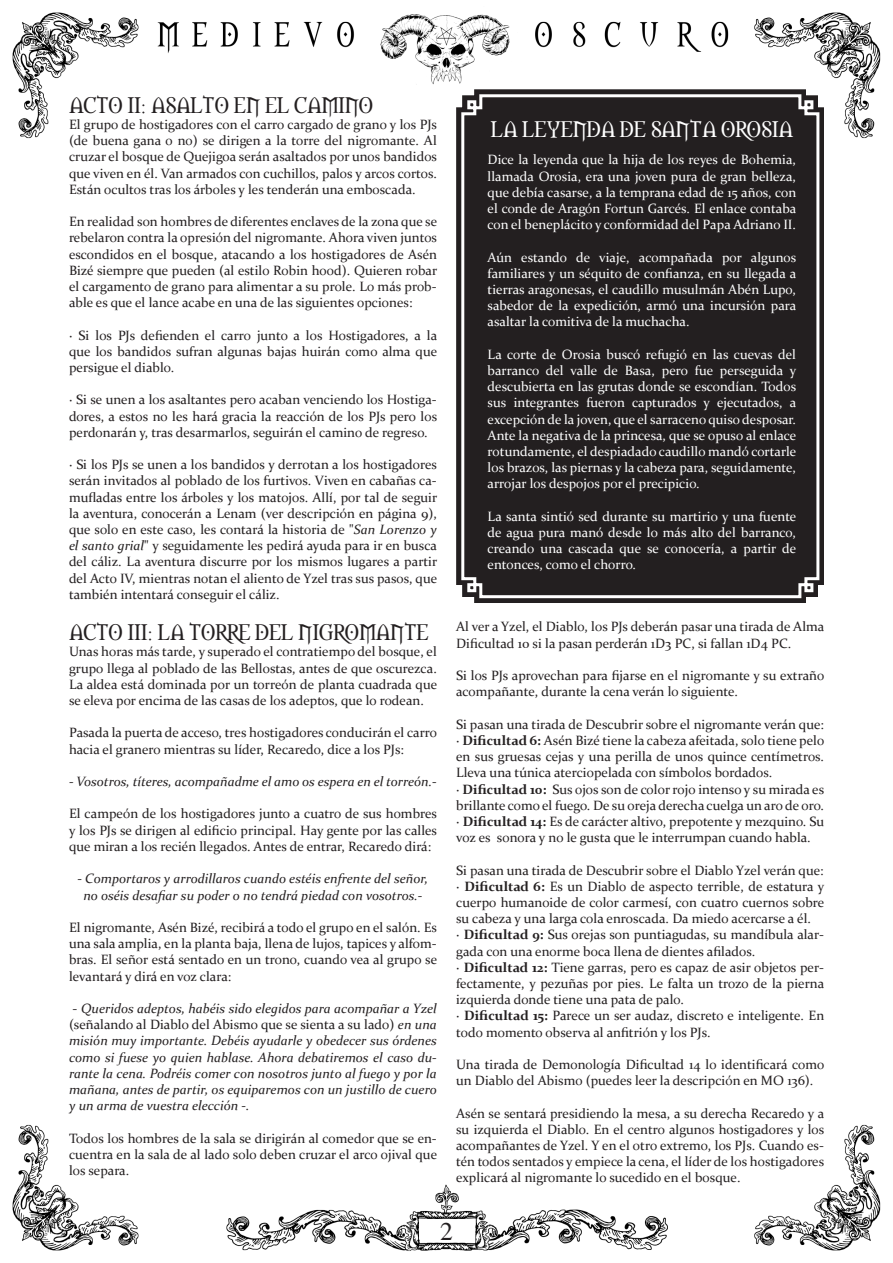
<style>
.page{position:relative;width:893px;height:1263px;background:#fff}
.page>*{position:absolute;margin:0;border:0;box-sizing:border-box;transform-origin:0 0}
.t1{font:27px "Morpheus";color:#231f20}
.t2{font:21px "Morpheus";color:#231f20}
.t3{font:21px "Morpheus";color:#fff}
.t4{font:13.5px/16.2px "Constantia";color:#231f20;text-align:justify}
.t5{font:13.5px/16.2px "Constantia";color:#fff;text-align:justify}
.t6{font:italic 13.5px/16.2px "Constantia";color:#231f20;text-align:center}
.s1{font-style:italic}
.s2{font-style:normal}
.s3{font-weight:700}
</style>
<div class="page">
<img style="left:12px;top:12px;width:869px;height:1239px">
<svg style="left:452px;top:86px;width:376px;height:521px"></svg>
<div style="left:460px;top:93px;width:361px;height:507px;background:#231f20"></div>
<p class="t2" style="left:69px;top:89px;width:306px">ACTO II: ASALTO EN EL CAMINO</p>
<p class="t4" style="left:69px;top:116px;width:370px">El grupo de hostigadores con el carro cargado de grano y los PJs (de buena gana o no) se dirigen a la torre del nigromante. Al cruzar el bosque de Quejigoa serán asaltados por unos bandidos que viven en él. Van armados con cuchillos, palos y arcos cortos.<br>Están ocultos tras los árboles y les tenderán una emboscada.</p>
<p class="t4" style="left:69px;top:213px;width:370px">En realidad son hombres de diferentes enclaves de la zona que se rebelaron contra la opresión del nigromante. Ahora viven juntos escondidos en el bosque, atacando a los hostigadores de Asén Bizé siempre que pueden (al estilo Robin hood). Quieren robar el cargamento de grano para alimentar a su prole. Lo más prob&shy;able es que el lance acabe en una de las siguientes opciones:</p>
<p class="t4" style="left:69px;top:326px;width:370px">· Si los PJs defienden el carro junto a los Hostigadores, a la que los bandidos sufran algunas bajas huirán como alma que</p>
<p class="t4" style="left:69px;top:359px;width:107px">persigue el diablo.</p>
<p class="t4" style="left:69px;top:391px;width:370px">· Si se unen a los asaltantes pero acaban venciendo los Hostiga&shy;dores, a estos no les hará gracia la reacción de los PJs pero los perdonarán y, tras desarmarlos, seguirán el camino de regreso.</p>
<p class="t4" style="left:69px;top:456px;width:370px">· Si los PJs se unen a los bandidos y derrotan a los hostigadores serán invitados al poblado de los furtivos. Viven en cabañas ca&shy;mufladas entre los árboles y los matojos. Allí, por tal de seguir la aventura, conocerán a Lenam (ver descripción en página 9), que solo en este caso, les contará la historia de "<span class="s1">San Lorenzo y el santo grial</span>" y seguidamente les pedirá ayuda para ir en busca del cáliz. La aventura discurre por los mismos lugares a partir del Acto IV, mientras notan el aliento de Yzel tras sus pasos, que también intentará conseguir el cáliz.</p>
<p class="t2" style="left:69px;top:617px;width:361px">ACTO III: LA TORRE DEL NIGROMANTE</p>
<p class="t4" style="left:69px;top:643px;width:370px">Unas horas más tarde, y superado el contratiempo del bosque, el grupo llega al poblado de las Bellostas, antes de que oscurezca.<br>La aldea está dominada por un torreón de planta cuadrada que se eleva por encima de las casas de los adeptos, que lo rodean.</p>
<p class="t4" style="left:69px;top:724px;width:370px">Pasada la puerta de acceso, tres hostigadores conducirán el carro hacia el granero mientras su líder, Recaredo, dice a los PJs:</p>
<p class="t6" style="left:69px;top:773px;width:369px">- Vosotros, títeres, acompañadme el amo os espera en el torreón.-</p>
<p class="t4" style="left:69px;top:805px;width:370px">El campeón de los hostigadores junto a cuatro de sus hombres y los PJs se dirigen al edificio principal. Hay gente por las calles que miran a los recién llegados. Antes de entrar, Recaredo dirá:</p>
<p class="t6" style="left:78px;top:870px;width:352px">- Comportaros y arrodillaros cuando estéis enfrente del señor, no oséis desafiar su poder o no tendrá piedad con vosotros.-</p>
<p class="t4" style="left:69px;top:918px;width:370px">El nigromante, Asén Bizé, recibirá a todo el grupo en el salón. Es una sala amplia, en la planta baja, llena de lujos, tapices y alfom&shy;bras. El señor está sentado en un trono, cuando vea al grupo se levantará y dirá en voz clara:</p>
<p class="t6" style="left:69px;top:999px;width:369px;text-align:justify"><span class="s2">-</span> Queridos adeptos, habéis sido elegidos para acompañar a Yzel <span class="s2">(señalando al Diablo del Abismo que se sienta a su lado)</span> en una misión muy importante. Debéis ayudarle y obedecer sus órdenes como si fuese yo quien hablase. Ahora debatiremos el caso du&shy;rante la cena. Podréis comer con nosotros junto al fuego y por la mañana, antes de partir, os equiparemos con un justillo de cuero y un arma de vuestra elección -.</p>
<p class="t4" style="left:69px;top:1129px;width:370px">Todos los hombres de la sala se dirigirán al comedor que se en&shy;cuentra en la sala de al lado solo deben cruzar el arco ojival que los separa.</p>
<p class="t3" style="left:491px;top:114px;width:303px">LA LEYENDA DE SANTA OROSIA</p>
<p class="t5" style="left:488px;top:151px;width:310px">Dice la leyenda que la hija de los reyes de Bohemia, llamada Orosia, era una joven pura de gran belleza, que debía casarse, a la temprana edad de 15 años, con el conde de Aragón Fortun Garcés. El enlace contaba con el beneplácito y conformidad del Papa Adriano II.</p>
<p class="t5" style="left:488px;top:248px;width:310px">Aún estando de viaje, acompañada por algunos</p>
<p class="t5" style="left:488px;top:264px;width:310px">familiares y un séquito de confianza, en su llegada a tierras aragonesas, el caudillo musulmán Abén Lupo, sabedor de la expedición, armó una incursión para asaltar la comitiva de la muchacha.</p>
<p class="t5" style="left:488px;top:345px;width:310px">La corte de Orosia buscó refugió en las cuevas del</p>
<p class="t5" style="left:488px;top:362px;width:310px">barranco del valle de Basa, pero fue perseguida y descubierta en las grutas donde se escondían. Todos sus integrantes fueron capturados y ejecutados, a</p>
<p class="t5" style="left:488px;top:410px;width:310px">excepción de la joven, que el sarraceno quiso desposar.</p>
<p class="t5" style="left:488px;top:426px;width:310px">Ante la negativa de la princesa, que se opuso al enlace rotundamente, el despiadado caudillo mandó cortarle los brazos, las piernas y la cabeza para, seguidamente, arrojar los despojos por el precipicio.</p>
<p class="t5" style="left:488px;top:507px;width:310px">La santa sintió sed durante su martirio y una fuente de agua pura manó desde lo más alto del barranco, creando una cascada que se conocería, a partir de</p>
<p class="t5" style="left:488px;top:556px;width:150px">entonces, como el chorro.</p>
<p class="t4" style="left:456px;top:618px;width:370px">Al ver a Yzel, el Diablo, los PJs deberán pasar una tirada de Alma<br>Dificultad 10 si la pasan perderán 1D3 PC, si fallan 1D4 PC.</p>
<p class="t4" style="left:456px;top:667px;width:370px">Si los PJs aprovechan para fijarse en el nigromante y su extraño acompañante, durante la cena verán lo siguiente.</p>
<p class="t4" style="left:456px;top:715px;width:369px">Si pasan una tirada de Descubrir sobre el nigromante verán que:</p>
<p class="t4" style="left:456px;top:732px;width:370px">· <span class="s3">Dificultad 6:</span> Asén Bizé tiene la cabeza afeitada, solo tiene pelo en sus gruesas cejas y una perilla de unos quince centímetros.<br>Lleva una túnica aterciopelada con símbolos bordados.</p>
<p class="t4" style="left:456px;top:780px;width:370px">· <span class="s3">Dificultad 10:</span> Sus ojos son de color rojo intenso y su mirada es brillante como el fuego. De su oreja derecha cuelga un aro de oro.</p>
<p class="t4" style="left:456px;top:813px;width:369px">· <span class="s3">Dificultad 14:</span> Es de carácter altivo, prepotente y mezquino. Su voz es sonora y no le gusta que le interrumpan cuando habla.</p>
<p class="t4" style="left:456px;top:861px;width:369px">Si pasan una tirada de Descubrir sobre el Diablo Yzel verán que:</p>
<p class="t4" style="left:456px;top:877px;width:370px">· <span class="s3">Dificultad 6:</span> Es un Diablo de aspecto terrible, de estatura y cuerpo humanoide de color carmesí, con cuatro cuernos sobre su cabeza y una larga cola enroscada. Da miedo acercarse a él.</p>
<p class="t4" style="left:456px;top:926px;width:369px">· <span class="s3">Dificultad 9:</span> Sus orejas son puntiagudas, su mandíbula alar&shy;gada con una enorme boca llena de dientes afilados.</p>
<p class="t4" style="left:456px;top:958px;width:370px">· <span class="s3">Dificultad 12:</span> Tiene garras, pero es capaz de asir objetos per&shy;fectamente, y pezuñas por pies. Le falta un trozo de la pierna izquierda donde tiene una pata de palo.</p>
<p class="t4" style="left:456px;top:1007px;width:369px">· <span class="s3">Dificultad 15:</span> Parece un ser audaz, discreto e inteligente. En todo momento observa al anfitrión y los PJs.</p>
<p class="t4" style="left:456px;top:1056px;width:370px">Una tirada de Demonología Dificultad 14 lo identificará como un Diablo del Abismo (puedes leer la descripción en MO 136).</p>
<p class="t4" style="left:456px;top:1104px;width:370px">Asén se sentará presidiendo la mesa, a su derecha Recaredo y a su izquierda el Diablo. En el centro algunos hostigadores y los acompañantes de Yzel. Y en el otro extremo, los PJs. Cuando es&shy;tén todos sentados y empiece la cena, el líder de los hostigadores explicará al nigromante lo sucedido en el bosque.</p>
<h1 class="t1" style="left:440px;top:1210px;width:14px">2</h1>
</div>
